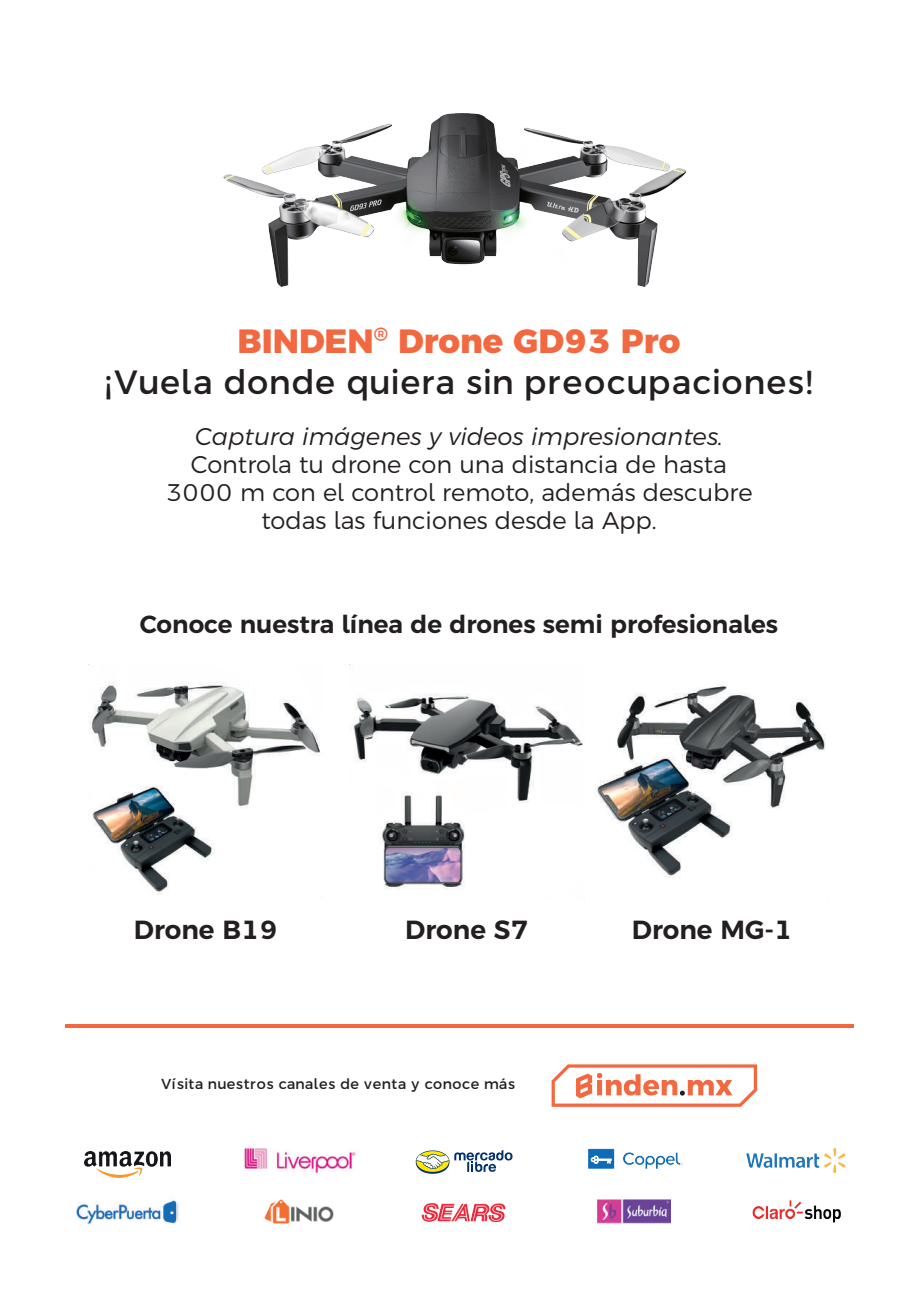
<style>
.page{position:relative;width:918px;height:1299px;background:#fff}
.page>*{position:absolute;margin:0;border:0;box-sizing:border-box;transform-origin:0 0}
.t1{font:33.6px/40.8px "Argentum Sans";color:#231f20;text-align:center}
.t2{font:600 26.25px "Argentum Sans";color:#231f20}
.t3{font:600 24.6px "Argentum Sans";color:#231f20}
.t4{font:300 24.15px/28px "Argentum Sans";color:#231f20;text-align:center}
.t5{font:italic 300 24.15px "Argentum Sans";color:#231f20}
.t6{font:14.4px "Argentum Sans";color:#231f20}
.s1{font-weight:800;color:#f26840}
</style>
<div class="page">
<svg style="left:552px;top:1064px;width:205px;height:43px"></svg>
<img style="left:85px;top:1151px;width:85px;height:26px">
<img style="left:752px;top:1200px;width:89px;height:23px">
<img style="left:264px;top:1199px;width:70px;height:25px">
<img style="left:588px;top:1148px;width:95px;height:21px">
<img style="left:746px;top:1149px;width:101px;height:24px">
<img style="left:244px;top:1147px;width:112px;height:26px">
<svg style="left:416px;top:1150px;width:97px;height:24px"></svg>
<img style="left:76px;top:1200px;width:103px;height:24px">
<img style="left:422px;top:1203px;width:84px;height:20px">
<img style="left:597px;top:1199px;width:73px;height:26px">
<hr style="left:65px;top:1024px;width:788px;height:4px;background:#f26840">
<img style="left:223px;top:114px;width:463px;height:172px">
<img style="left:352px;top:693px;width:231px;height:197px">
<img style="left:89px;top:682px;width:232px;height:213px">
<img style="left:595px;top:684px;width:231px;height:193px">
<h1 class="t1" style="left:104px;top:320px;width:711px"><span class="s1">BINDEN</span><sup>®</sup> <span class="s1">Drone GD93 Pro<br></span>¡Vuela donde quiera sin preocupaciones!</h1>
<p class="t5" style="left:195px;top:418px;width:530px">Captura imágenes y videos impresionantes.</p>
<p class="t4" style="left:165px;top:450px;width:589px">Controla tu drone con una distancia de hasta<br>3000 m con el control remoto, además descubre todas las funciones desde la App.</p>
<p class="t3" style="left:140px;top:604px;width:640px">Conoce nuestra línea de drones semi profesionales</p>
<p class="t2" style="left:134px;top:909px;width:145px">Drone B19</p>
<p class="t2" style="left:405px;top:909px;width:125px">Drone S7</p>
<p class="t2" style="left:632px;top:909px;width:162px">Drone MG-1</p>
<p class="t6" style="left:161px;top:1072px;width:356px">Vísita nuestros canales de venta y conoce más</p>
</div>
